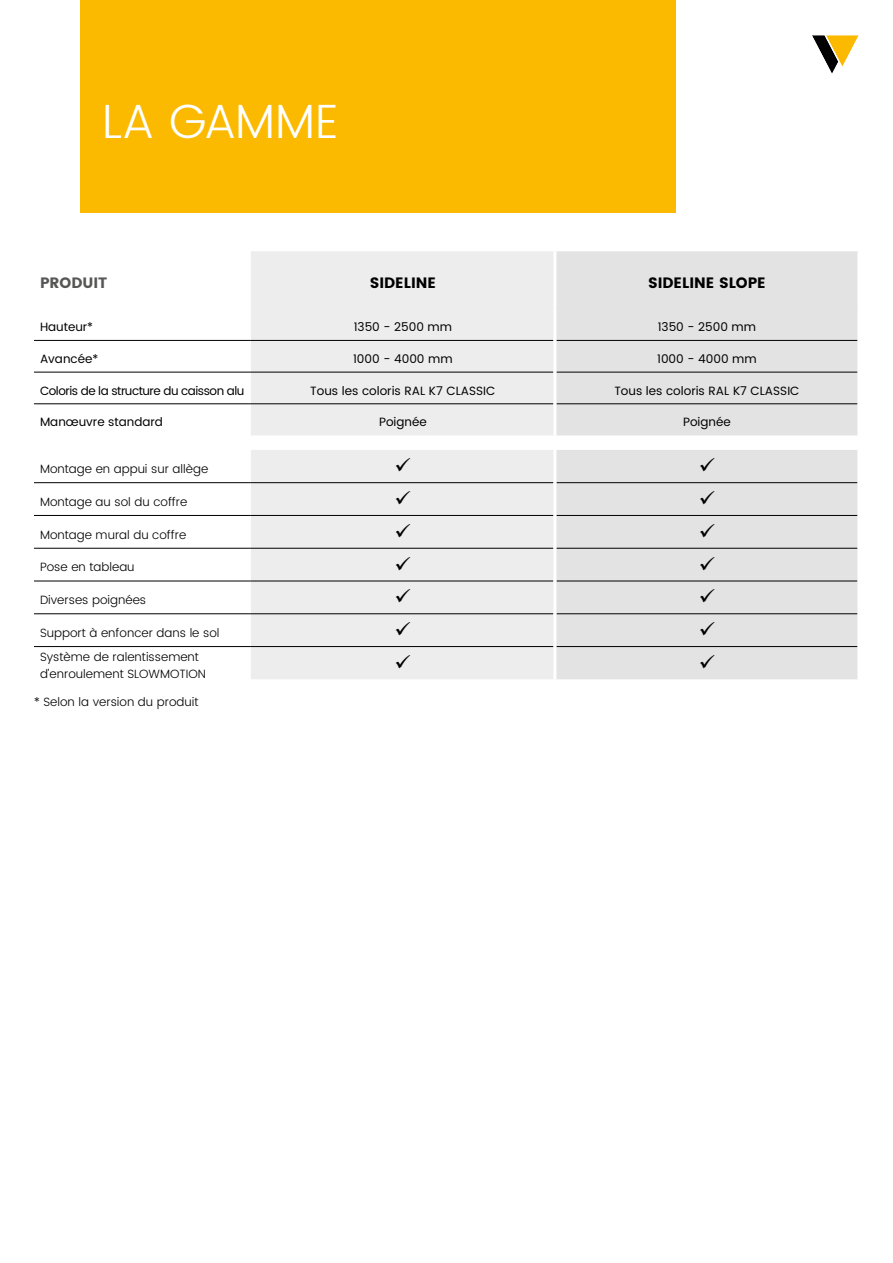
<style>
.page{position:relative;width:893px;height:1263px;background:#fff}
.page>*{position:absolute;margin:0;border:0;box-sizing:border-box;transform-origin:0 0}
.t1{font:300 48px "Poppins";letter-spacing:-.005em;color:#fff}
.t2{font:700 15px "Poppins";color:#000}
.t3{font:700 15px "Poppins";color:#575756}
.t4{font:300 12px/16.5px "Poppins";color:#000}
.t5{font:12px "Poppins";color:#000}
.t6{font:12px "Poppins";letter-spacing:-.04em;color:#000}
</style>
<div class="page">
<svg style="left:812px;top:35px;width:47px;height:39px"></svg>
<div style="left:81px;top:0;width:595px;height:213px;background:#fbba00"></div>
<svg style="left:34px;top:339px;width:217px;height:309px"></svg>
<div style="left:251px;top:251px;width:302px;height:428px;background:#ededed"></div>
<div style="left:556px;top:251px;width:301px;height:428px;background:#e3e3e3"></div>
<hr style="left:34px;top:340px;width:217px;height:1px;background:#000">
<hr style="left:251px;top:340px;width:302px;height:1px;background:#000">
<hr style="left:556px;top:340px;width:301px;height:1px;background:#000">
<hr style="left:34px;top:372px;width:217px;height:1px;background:#000">
<hr style="left:251px;top:372px;width:302px;height:1px;background:#000">
<hr style="left:556px;top:372px;width:301px;height:1px;background:#000">
<hr style="left:34px;top:404px;width:217px;height:1px;background:#000">
<hr style="left:251px;top:404px;width:302px;height:1px;background:#000">
<hr style="left:556px;top:404px;width:301px;height:1px;background:#000">
<hr style="left:34px;top:482px;width:217px;height:1px;background:#000">
<hr style="left:251px;top:482px;width:302px;height:1px;background:#000">
<hr style="left:556px;top:482px;width:301px;height:1px;background:#000">
<hr style="left:34px;top:515px;width:217px;height:1px;background:#000">
<hr style="left:251px;top:515px;width:302px;height:1px;background:#000">
<hr style="left:556px;top:515px;width:301px;height:1px;background:#000">
<hr style="left:34px;top:548px;width:217px;height:1px;background:#000">
<hr style="left:251px;top:548px;width:302px;height:1px;background:#000">
<hr style="left:556px;top:548px;width:301px;height:1px;background:#000">
<hr style="left:34px;top:581px;width:217px;height:1px;background:#000">
<hr style="left:251px;top:581px;width:302px;height:1px;background:#000">
<hr style="left:556px;top:581px;width:301px;height:1px;background:#000">
<hr style="left:34px;top:613px;width:217px;height:1px;background:#000">
<hr style="left:251px;top:613px;width:302px;height:1px;background:#000">
<hr style="left:556px;top:613px;width:301px;height:1px;background:#000">
<hr style="left:34px;top:646px;width:217px;height:1px;background:#000">
<hr style="left:251px;top:646px;width:302px;height:1px;background:#000">
<hr style="left:556px;top:646px;width:301px;height:1px;background:#000">
<svg style="left:396px;top:458px;width:14px;height:14px"></svg>
<svg style="left:700px;top:458px;width:14px;height:14px"></svg>
<svg style="left:396px;top:491px;width:14px;height:14px"></svg>
<svg style="left:700px;top:491px;width:14px;height:14px"></svg>
<svg style="left:396px;top:524px;width:14px;height:13px"></svg>
<svg style="left:700px;top:524px;width:14px;height:13px"></svg>
<svg style="left:396px;top:556px;width:14px;height:14px"></svg>
<svg style="left:700px;top:556px;width:14px;height:14px"></svg>
<svg style="left:396px;top:589px;width:14px;height:14px"></svg>
<svg style="left:700px;top:589px;width:14px;height:14px"></svg>
<svg style="left:396px;top:622px;width:14px;height:14px"></svg>
<svg style="left:700px;top:622px;width:14px;height:14px"></svg>
<svg style="left:396px;top:655px;width:14px;height:13px"></svg>
<svg style="left:700px;top:655px;width:14px;height:13px"></svg>
<h1 class="t1" style="left:102px;top:86px;width:238px">LA GAMME</h1>
<p class="t3" style="left:40px;top:274px;width:69px">PRODUIT</p>
<p class="t2" style="left:370px;top:274px;width:68px">SIDELINE</p>
<p class="t2" style="left:648px;top:274px;width:119px">SIDELINE SLOPE</p>
<p class="t5" style="left:40px;top:318px;width:55px">Hauteur*</p>
<p class="t5" style="left:354px;top:318px;width:100px">1350 - 2500 mm</p>
<p class="t5" style="left:658px;top:318px;width:100px">1350 - 2500 mm</p>
<p class="t5" style="left:40px;top:350px;width:60px">Avancée*</p>
<p class="t5" style="left:353px;top:350px;width:101px">1000 - 4000 mm</p>
<p class="t5" style="left:657px;top:350px;width:101px">1000 - 4000 mm</p>
<p class="t6" style="left:40px;top:382px;width:206px">Coloris de la structure du caisson alu</p>
<p class="t5" style="left:310px;top:382px;width:187px">Tous les coloris RAL K7 CLASSIC</p>
<p class="t5" style="left:614px;top:382px;width:187px">Tous les coloris RAL K7 CLASSIC</p>
<p class="t5" style="left:40px;top:413px;width:124px">Manœuvre standard</p>
<p class="t5" style="left:379px;top:413px;width:49px">Poignée</p>
<p class="t5" style="left:683px;top:413px;width:49px">Poignée</p>
<p class="t4" style="left:40px;top:461px;width:170px">Montage en appui sur allège</p>
<p class="t4" style="left:40px;top:494px;width:149px">Montage au sol du coffre</p>
<p class="t4" style="left:40px;top:526px;width:148px">Montage mural du coffre</p>
<p class="t4" style="left:40px;top:559px;width:96px">Pose en tableau</p>
<p class="t4" style="left:40px;top:592px;width:108px">Diverses poignées</p>
<p class="t4" style="left:40px;top:625px;width:181px">Support à enfoncer dans le sol</p>
<p class="t4" style="left:40px;top:649px;width:167px">Système de ralentissement d’enroulement SLOWMOTION</p>
<p class="t4" style="left:34px;top:694px;width:166px">* Selon la version du produit</p>
</div>
